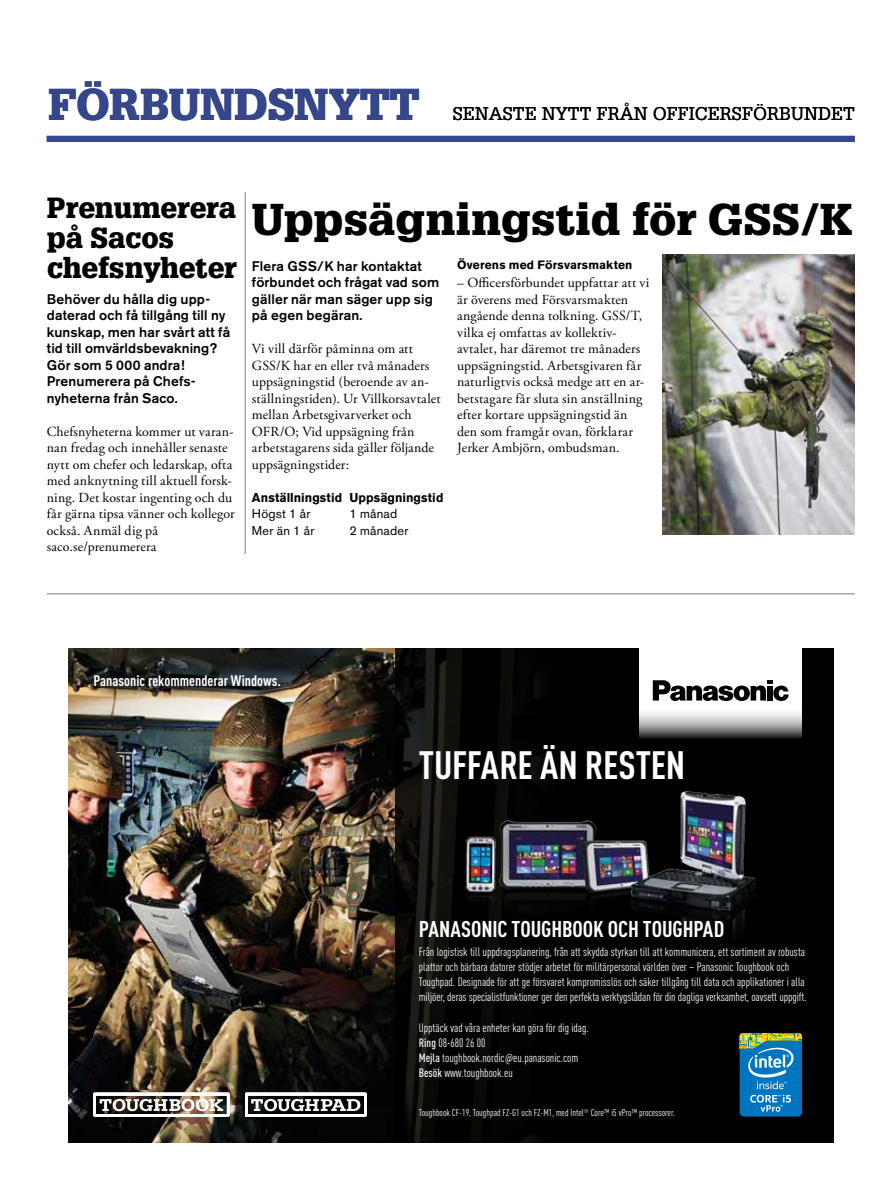
<style>
.page{position:relative;width:893px;height:1191px;background:#fff}
.page>*{position:absolute;margin:0;border:0;box-sizing:border-box;transform-origin:0 0}
.t1{font:900 43.5px "Glypha";letter-spacing:.005em;color:#000}
.t2{font:900 43.5px "Glypha";color:#36468b}
.t3{font:700 condensed 39px "DIN Pro";letter-spacing:-.005em;color:#fff}
.t4{font:900 28.5px/30px "Glypha";letter-spacing:.005em;color:#000}
.t5{font:700 condensed 22.5px "DIN Pro";letter-spacing:-.005em;color:#fff}
.t6{font:18px "Glypha";color:#000}
.t7{font:700 condensed 15px "DIN Pro";color:#fff}
.t8{font:13.8px/16.5px "Adobe Garamond Pro";letter-spacing:.01em;color:#000}
.t9{font:500 13.8px/16.5px "Akzidenz Grotesk BE";letter-spacing:.01em;color:#000}
.t10{font:12.75px "Akzidenz Grotesk BE";letter-spacing:.015em;color:#000}
.t11{font:700 12.75px "Akzidenz Grotesk BE";letter-spacing:.005em;color:#000}
.t12{font:condensed 12px/15px "DIN Pro";color:#fff}
.t13{font:700 12px "Akzidenz Grotesk BE";letter-spacing:.015em;color:#000}
.t14{font:condensed 9.75px "DIN Pro";color:#fff}
.s1{font-weight:500}
</style>
<div class="page">
<div style="left:47px;top:136px;width:808px;height:6px;background:#36468b"></div>
<img style="left:68px;top:648px;width:327px;height:494px">
<div style="left:395px;top:648px;width:438px;height:494px;background:#000"></div>
<svg style="left:639px;top:648px;width:163px;height:90px;background:#dcdcdc"></svg>
<svg style="left:653px;top:680px;width:136px;height:21px"></svg>
<img style="left:92px;top:672px;width:202px;height:27px">
<svg style="left:94px;top:1092px;width:135px;height:24px"></svg>
<svg style="left:245px;top:1092px;width:121px;height:24px"></svg>
<img style="left:453px;top:781px;width:302px;height:192px">
<svg style="left:740px;top:1033px;width:62px;height:83px;background:#368fb7"></svg>
<hr style="left:47px;top:593px;width:808px;height:1px;background:#7c7c7c">
<hr style="left:245px;top:192px;width:1px;height:362px;background:#7c7c7c">
<img style="left:662px;top:254px;width:193px;height:281px">
<h1 class="t2" style="left:48px;top:78px;width:373px">FÖRBUNDSNYTT</h1>
<h3 class="t6" style="left:453px;top:102px;width:404px">SENASTE NYTT FRÅN OFFICERSFÖRBUNDET</h3>
<h3 class="t4" style="left:47px;top:192px;width:192px">Prenumerera på Sacos chefsnyheter</h3>
<p class="t9" style="left:47px;top:291px;width:185px">Behöver du hålla dig upp&shy;daterad och få tillgång till ny kunskap, men har svårt att få tid till omvärldsbevakning?<br>Gör som 5 000 andra!<br>Prenumerera på Chefs&shy;nyheterna från Saco.</p>
<p class="t8" style="left:47px;top:424px;width:190px">Chefsnyheterna kommer ut varan&shy;nan fredag och innehåller senaste nytt om chefer och ledarskap, ofta med anknytning till aktuell forsk&shy;ning. Det kostar ingenting och du får gärna tipsa vänner och kollegor också. Anmäl dig på saco.se/prenumerera</p>
<h1 class="t1" style="left:252px;top:193px;width:602px">Uppsägningstid för GSS/K</h1>
<p class="t9" style="left:252px;top:258px;width:189px">Flera GSS/K har kontaktat förbundet och frågat vad som gäller när man säger upp sig på egen begäran.</p>
<p class="t8" style="left:252px;top:341px;width:190px">Vi vill därför påminna om att<br>GSS/K har en eller två månaders uppsägningstid (beroende av an&shy;ställningstiden). Ur Villkorsavtalet mellan Arbetsgivarverket och<br>OFR/O; Vid uppsägning från arbetstagarens sida gäller följande uppsägningstider:</p>
<p class="t11" style="left:252px;top:490px;width:193px">Anställningstid Uppsägningstid</p>
<p class="t10" style="left:252px;top:506px;width:60px">Högst 1 år</p>
<p class="t10" style="left:349px;top:506px;width:49px">1 månad</p>
<p class="t10" style="left:252px;top:523px;width:64px">Mer än 1 år</p>
<p class="t10" style="left:349px;top:523px;width:60px">2 månader</p>
<p class="t13" style="left:457px;top:258px;width:177px">Överens med Försvarsmakten</p>
<p class="t8" style="left:457px;top:275px;width:194px">– Officersförbundet uppfattar att vi är överens med Försvarsmakten angående denna tolkning. GSS/T, vilka ej omfattas av kollektiv&shy;avtalet, har däremot tre månaders uppsägningstid. Arbetsgivaren får naturligtvis också medge att en ar&shy;betstagare får sluta sin anställning efter kortare uppsägningstid än den som framgår ovan, förklarar Jerker Ambjörn, ombudsman.</p>
<p class="t7" style="left:94px;top:669px;width:189px">Panasonic rekommenderar Windows.</p>
<h2 class="t3" style="left:419px;top:735px;width:268px">TUFFARE ÄN RESTEN</h2>
<h3 class="t5" style="left:419px;top:911px;width:307px">PANASONIC TOUGHBOOK OCH TOUGHPAD</h3>
<p class="t12" style="left:419px;top:943px;width:389px">Från logistisk till uppdragsplanering, från att skydda styrkan till att kommunicera, ett sortiment av robusta plattor och bärbara datorer stödjer arbetet för militärpersonal världen över – Panasonic Toughbook och Toughpad. Designade för att ge försvaret kompromisslös och säker tillgång till data och applikationer i alla miljöer, deras specialistfunktioner ger den perfekta verktygslådan för din dagliga verksamhet, oavsett uppgift.</p>
<p class="t12" style="left:419px;top:1019px;width:172px">Upptäck vad våra enheter kan göra för dig idag.<br><span class="s1">Ring</span> 08-680 26 00<br><span class="s1">Mejla</span> toughbook.nordic@eu.panasonic.com <span class="s1">Besök</span> www.toughbook.eu</p>
<p class="t14" style="left:419px;top:1105px;width:258px">Toughbook CF-19, Toughpad FZ-G1 och FZ-M1, med Intel<sup>®</sup> Core™ i5 vPro™ processorer.</p>
</div>
